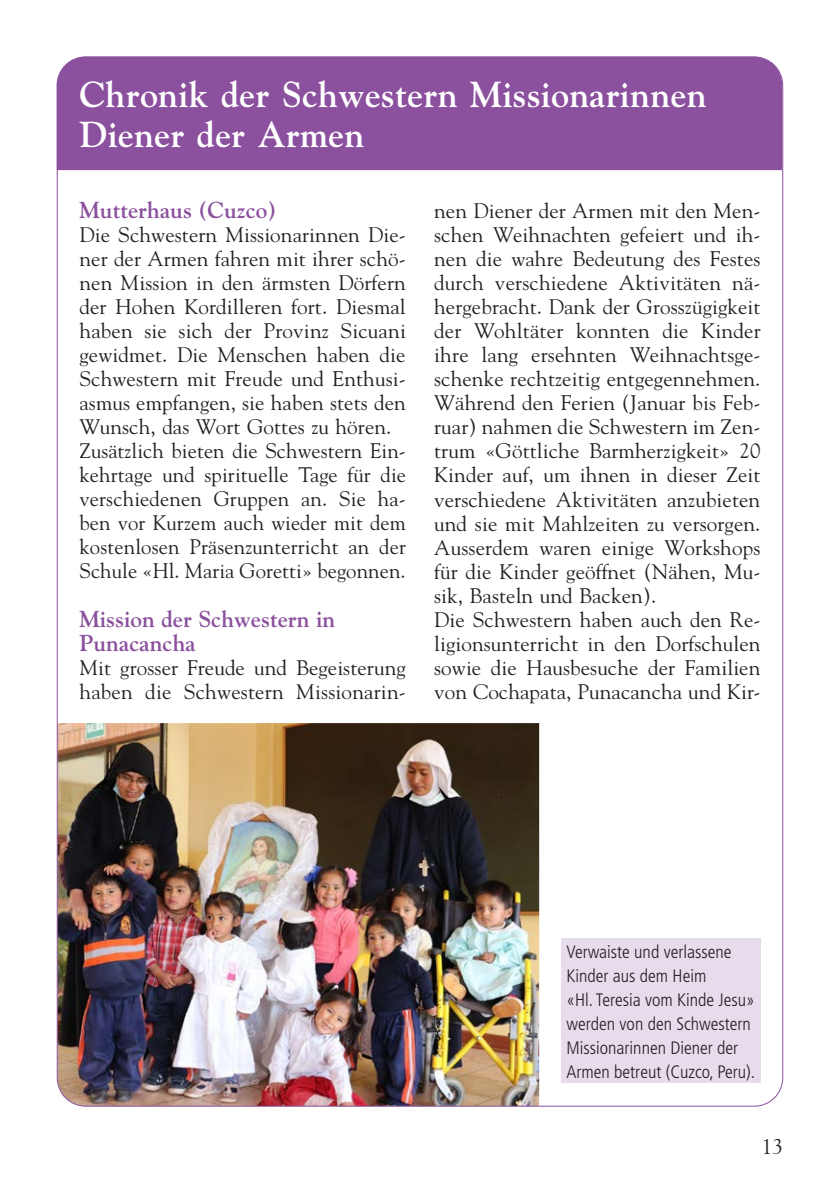
<style>
.page{position:relative;width:840px;height:1191px;background:#fff}
.page>*{position:absolute;margin:0;border:0;box-sizing:border-box;transform-origin:0 0}
.t1{font:700 36px/40px "Goudy";letter-spacing:.005em;color:#fff}
.t2{font:700 23px/24px "Goudy";color:#8b509e}
.t3{font:21.6px "Goudy";color:#282526}
.t4{font:21px/24px "Goudy";letter-spacing:.005em;color:#231f20}
.t5{font:300 condensed 18px/24px "Frutiger LT Std";color:#231f20}
</style>
<div class="page">
<img style="left:57px;top:723px;width:482px;height:383px">
<div style="left:560px;top:938px;width:200px;height:145px;background:#e7dcec"></div>
<div style="left:57px;top:57px;width:724px;height:113px;background:#8b509e"></div>
<h1 class="t1" style="left:79px;top:74px;width:628px">Chronik der Schwestern Missionarinnen<br>Diener der Armen</h1>
<p class="t2" style="left:79px;top:198px;width:198px">Mutterhaus (Cuzco)</p>
<p class="t4" style="left:79px;top:222px;width:328px">Die Schwestern Missionarinnen Die&shy;ner der Armen fahren mit ihrer schö&shy;nen Mission in den ärmsten Dörfern der Hohen Kordilleren fort. Diesmal haben sie sich der Provinz Sicuani gewidmet. Die Menschen haben die Schwestern mit Freude und Enthusi&shy;asmus empfangen, sie haben stets den Wunsch, das Wort Gottes zu hören.<br>Zusätzlich bieten die Schwestern Ein&shy;kehrtage und spirituelle Tage für die verschiedenen Gruppen an. Sie ha&shy;ben vor Kurzem auch wieder mit dem kostenlosen Präsenzunterricht an der Schule «Hl. Maria Goretti» begonnen.</p>
<p class="t2" style="left:79px;top:606px;width:257px">Mission der Schwestern in<br>Punacancha</p>
<p class="t4" style="left:79px;top:654px;width:328px">Mit grosser Freude und Begeisterung haben die Schwestern Missionarin-</p>
<p class="t4" style="left:434px;top:198px;width:328px">nen Diener der Armen mit den Men&shy;schen Weihnachten gefeiert und ih&shy;nen die wahre Bedeutung des Festes durch verschiedene Aktivitäten nä&shy;hergebracht. Dank der Grosszügigkeit der Wohltäter konnten die Kinder ihre lang ersehnten Weihnachtsge&shy;schenke rechtzeitig entgegennehmen.<br>Während den Ferien (Januar bis Feb&shy;ruar) nahmen die Schwestern im Zen&shy;trum «Göttliche Barmherzigkeit» 20<br>Kinder auf, um ihnen in dieser Zeit verschiedene Aktivitäten anzubieten und sie mit Mahlzeiten zu versorgen.<br>Ausserdem waren einige Workshops für die Kinder geöffnet (Nähen, Mu&shy;sik, Basteln und Backen).<br>Die Schwestern haben auch den Re&shy;ligionsunterricht in den Dorfschulen sowie die Hausbesuche der Familien von Cochapata, Punacancha und Kir-</p>
<p class="t5" style="left:566px;top:939px;width:190px">Verwaiste und verlassene<br>Kinder aus dem Heim<br>«Hl. Teresia vom Kinde Jesu» werden von den Schwestern<br>Missionarinnen Diener der<br>Armen betreut (Cuzco, Peru).</p>
<p class="t3" style="left:761px;top:1133px;width:23px">13</p>
</div>
